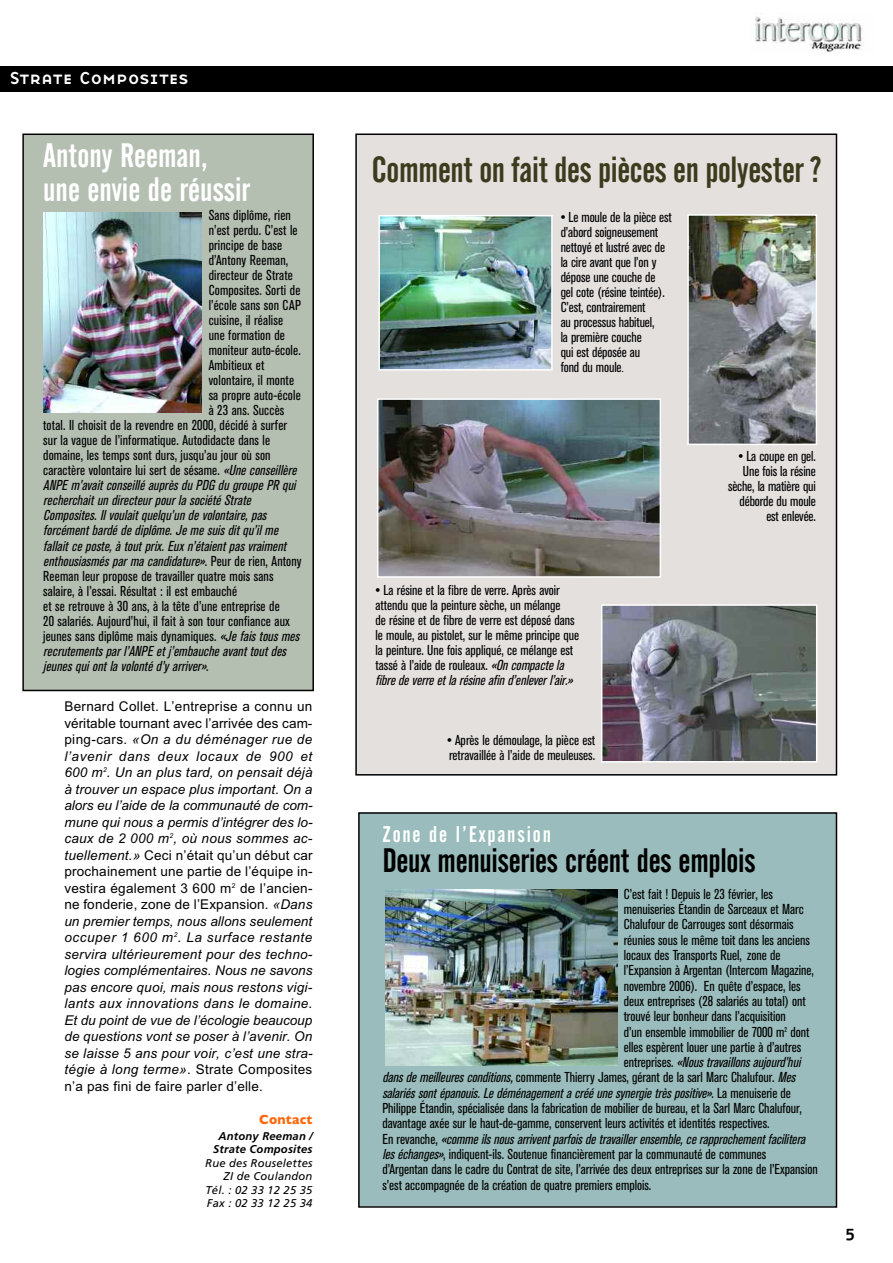
<style>
.page{position:relative;width:893px;height:1263px;background:#fff}
.page>*{position:absolute;margin:0;border:0;box-sizing:border-box;transform-origin:0 0}
.t1{font:36px "Alternate Gothic No 2 BT";letter-spacing:-.01em;color:#3c3b1d}
.t2{font:33.6px "Alternate Gothic No 2 BT";letter-spacing:-.01em;color:#000}
.t3{font:33.6px/33.6px "Alternate Gothic No 2 BT";color:#fff}
.t4{font:22.5px "Alternate Gothic No 2 BT";letter-spacing:.08em;color:#fff}
.t5{font:18px "Base Nine Small Caps";letter-spacing:-.015em;color:#fff}
.t6{font:700 18px "Beo Sans";color:#000}
.t7{font:condensed 14.25px/15px "Akzidenz Grotesk BE";color:#000}
.t8{font:italic condensed 14.25px "Akzidenz Grotesk BE";letter-spacing:.005em;color:#000}
.t9{font:italic 13.5px/16.5px "M Arial";letter-spacing:.015em;color:#000;text-align:justify}
.t10{font:700 13.5px "Gill Sans";letter-spacing:.02em;color:#ff6609;scale:.95 1}
.t11{font:italic 11.25px/13.5px "Frutiger";letter-spacing:.015em;color:#000;text-align:right}
.t12{font:italic 700 11.25px/13.5px "Frutiger";letter-spacing:.015em;color:#000;text-align:center}
.s1{font-style:italic}
.s2{font-style:normal}
.s3{font-family:"Beo Sans";font-stretch:normal;font-size:12px}
</style>
<div class="page">
<img style="left:755px;top:16px;width:109px;height:36px">
<div style="left:0;top:66px;width:893px;height:25px;background:#000"></div>
<div style="left:360px;top:814px;width:476px;height:392px;background:#9abcbc"></div>
<div style="left:358px;top:812px;width:479px;height:396px;border:2px solid #000"></div>
<div style="left:357px;top:135px;width:479px;height:639px;background:#e4e0de"></div>
<div style="left:355px;top:133px;width:482px;height:642px;border:2px solid #000"></div>
<img style="left:381px;top:218px;width:169px;height:150px">
<div style="left:378px;top:215px;width:175px;height:156px;border:2px solid #fff"></div>
<img style="left:380px;top:401px;width:278px;height:174px">
<div style="left:377px;top:398px;width:284px;height:180px;border:2px solid #fff"></div>
<img style="left:690px;top:217px;width:124px;height:225px">
<div style="left:687px;top:214px;width:130px;height:231px;border:2px solid #fff"></div>
<img style="left:604px;top:607px;width:210px;height:152px">
<div style="left:601px;top:604px;width:216px;height:158px;border:2px solid #fff"></div>
<div style="left:24px;top:135px;width:288px;height:555px;background:#b4beb1"></div>
<div style="left:22px;top:134px;width:292px;height:557px;border:2px solid #000"></div>
<img style="left:44px;top:212px;width:157px;height:201px">
<img style="left:386px;top:889px;width:231px;height:176px">
<p class="t5" style="left:10px;top:67px;width:180px">Strate Composites</p>
<h2 class="t3" style="left:43px;top:141px;width:209px">Antony Reeman, une envie de réussir</h2>
<p class="t7" style="left:209px;top:209px;width:84px">Sans diplôme, rien</p>
<p class="t7" style="left:209px;top:224px;width:90px">n’est perdu. C’est le</p>
<p class="t7" style="left:209px;top:239px;width:75px">principe de base</p>
<p class="t7" style="left:209px;top:254px;width:81px">d’Antony Reeman,</p>
<p class="t7" style="left:209px;top:269px;width:86px">directeur de Strate</p>
<p class="t7" style="left:209px;top:284px;width:93px">Composites. Sorti de</p>
<p class="t7" style="left:209px;top:299px;width:94px">l’école sans son CAP</p>
<p class="t7" style="left:209px;top:314px;width:76px">cuisine, il réalise</p>
<p class="t7" style="left:209px;top:329px;width:78px">une formation de</p>
<p class="t7" style="left:209px;top:344px;width:94px">moniteur auto-école.</p>
<p class="t7" style="left:209px;top:359px;width:57px">Ambitieux et</p>
<p class="t7" style="left:209px;top:374px;width:87px">volontaire, il monte</p>
<p class="t7" style="left:209px;top:389px;width:94px">sa propre auto-école</p>
<p class="t7" style="left:209px;top:404px;width:77px">à 23 ans. Succès</p>
<p class="t7" style="left:43px;top:419px;width:245px">total. Il choisit de la revendre en 2000, décidé à surfer</p>
<p class="t7" style="left:43px;top:434px;width:228px">sur la vague de l’informatique. Autodidacte dans le</p>
<p class="t7" style="left:43px;top:449px;width:229px">domaine, les temps sont durs, jusqu’au jour où son</p>
<p class="t7" style="left:43px;top:464px;width:257px">caractère volontaire lui sert de sésame. <span class="s1">«Une conseillère</span></p>
<p class="t8" style="left:43px;top:480px;width:257px">ANPE m’avait conseillé auprès du PDG du groupe PR qui</p>
<p class="t8" style="left:43px;top:495px;width:212px">recherchait un directeur pour la société Strate</p>
<p class="t8" style="left:43px;top:510px;width:227px">Composites. Il voulait quelqu’un de volontaire, pas</p>
<p class="t8" style="left:43px;top:525px;width:239px">forcément bardé de diplôme. Je me suis dit qu’il me</p>
<p class="t8" style="left:43px;top:540px;width:247px">fallait ce poste, à tout prix. Eux n’étaient pas vraiment</p>
<p class="t8" style="left:43px;top:555px;width:260px">enthousiasmés par ma candidature»<span class="s2">. P e u r d e r i e n , A n t o n y</span></p>
<p class="t7" style="left:43px;top:569px;width:232px">Reeman leur propose de travailler quatre mois sans</p>
<p class="t7" style="left:43px;top:584px;width:195px">salaire, à l’essai. Résultat : il est embauché</p>
<p class="t7" style="left:43px;top:599px;width:238px">et se retrouve à 30 ans, à la tête d’une entreprise de</p>
<p class="t7" style="left:43px;top:614px;width:248px">20 salariés. Aujourd’hui, il fait à son tour confiance aux</p>
<p class="t7" style="left:43px;top:629px;width:260px">jeunes sans diplôme mais dynamiques. <span class="s1">«Je fais tous mes</span></p>
<p class="t8" style="left:43px;top:645px;width:247px">recrutements par l’ANPE et j ’embauche avant tout des</p>
<p class="t8" style="left:43px;top:660px;width:167px">jeunes qui ont la volonté d’y arriver»<span class="s2">.</span></p>
<p class="t9" style="left:64px;top:699px;width:250px"><span class="s2">Bernard Collet. L’entreprise a connu un véritable tournant avec l’arrivée des cam&shy;ping-cars.</span> «On a du déménager rue de l’avenir dans deux locaux de 900 et 600 m<sup>2</sup>. Un an plus tard, on pensait déjà à trouver un espace plus important. On a alors eu l’aide de la communauté de com&shy;mune qui nous a permis d’intégrer des lo&shy;caux de 2 000 m<sup>2</sup>, où nous sommes ac&shy;tuellement.» <span class="s2">Ceci n’était qu’un début car prochainement une partie de l’équipe in&shy;vestira également 3 600 m</span><sup>2</sup> <span class="s2">de l’ancien&shy;ne fonderie, zone de l’Expansion.</span> «Dans un premier temps, nous allons seulement occuper 1 600 m<sup>2</sup>. La surface restante servira ultérieurement pour des techno&shy;logies complémentaires. Nous ne savons pas encore quoi, mais nous restons vigi&shy;lants aux innovations dans le domaine.<br>Et du point de vue de l’écologie beaucoup de questions vont se poser à l’avenir. On se laisse 5 ans pour voir, c’est une stra&shy;tégie à long terme»<span class="s2">. Strate Composites n’a pas fini de faire parler d’elle.</span></p>
<p class="t10" style="left:259px;top:1111px;width:57px">Contact</p>
<p class="t12" style="left:213px;top:1130px;width:101px">Antony Reeman /<br>Strate Composites</p>
<p class="t11" style="left:205px;top:1157px;width:109px">Rue des Rouselettes<br>ZI de Coulandon<br>Tél. : 02 33 12 25 35<br>Fax : 02 33 12 25 34</p>
<h1 class="t1" style="left:372px;top:157px;width:451px">Comment on fait des pièces en polyester ?</h1>
<p class="t7" style="left:561px;top:211px;width:113px">• Le moule de la pièce est d’abord soigneusement nettoyé et lustré avec de la cire avant que l’on y dépose une couche de<br>gel cote (résine teintée).<br>C’est, contrairement<br>au processus habituel,<br>la première couche<br>qui est déposée au<br>fond du moule<span class="s3">.</span></p>
<p class="t7" style="left:375px;top:584px;width:205px">• La résine et la fibre de verre. Après avoir attendu que la peinture sèche, un mélange<br>de résine et de fibre de verre est déposé dans le moule, au pistolet, sur le même principe que la peinture. Une fois appliqué, ce mélange est tassé à l’aide de rouleaux. <span class="s1">«On compacte la fibre de verre etla résine afin d’enleverl’air.»</span></p>
<p class="t7" style="left:447px;top:733px;width:150px">• Après le démoulage, la pièce est retravaillée à l’aide de meuleuses.</p>
<p class="t7" style="left:728px;top:450px;width:89px;text-align:right">• La coupe en gel.<br>Une fois la résine sèche, la matière qui déborde du moule est enlevée.</p>
<h3 class="t4" style="left:382px;top:826px;width:170px">Zone de l’Expansion</h3>
<h2 class="t2" style="left:382px;top:848px;width:375px">Deux menuiseries créent des emplois</h2>
<p class="t7" style="left:624px;top:887px;width:151px">C’est fait ! Depuis le 23 février, les</p>
<p class="t7" style="left:624px;top:903px;width:182px">menuiseries Étandin de Sarceaux et Marc</p>
<p class="t7" style="left:624px;top:918px;width:171px">Chalufour de Carrouges sont désormais</p>
<p class="t7" style="left:624px;top:933px;width:188px">réunies sous le même toit dans les anciens</p>
<p class="t7" style="left:624px;top:949px;width:158px">locaux des Transports Ruel, zone de</p>
<p class="t7" style="left:624px;top:964px;width:192px">l’Expansion à Argentan (Intercom Magazine,</p>
<p class="t7" style="left:624px;top:979px;width:178px">novembre 2006). En quête d’espace, les</p>
<p class="t7" style="left:624px;top:994px;width:184px">deux entreprises (28 salariés au total) ont</p>
<p class="t7" style="left:624px;top:1010px;width:164px">trouvé leur bonheur dans l’acquisition</p>
<p class="t7" style="left:624px;top:1025px;width:187px">d’un ensemble immobilier de 7000 m<sup>2</sup> dont</p>
<p class="t7" style="left:624px;top:1040px;width:179px">elles espèrent louer une partie à d’autres</p>
<p class="t8" style="left:624px;top:1057px;width:181px"><span class="s2">e n t r e p r i s e s .</span> «Noustravaillonsaujourd’hui</p>
<p class="t7" style="left:382px;top:1071px;width:417px"><span class="s1">dansde meilleuresconditions,</span>commente Thierry James, gérant de la sarl Marc Chalufour. <span class="s1">Mes</span></p>
<p class="t8" style="left:382px;top:1088px;width:410px">salariéssontépanouis.Le déménagementa créé une synergie trèspositive»<span class="s2">. L a m e n u i s e r i e d e</span></p>
<p class="t7" style="left:382px;top:1102px;width:421px">Philippe Étandin, spécialisée dans la fabrication de mobilier de bureau, et la Sarl Marc Chalufour,</p>
<p class="t7" style="left:382px;top:1117px;width:389px">davantage axée sur le haut-de-gamme, conservent leurs activités et identités respectives.</p>
<p class="t8" style="left:382px;top:1133px;width:427px"><span class="s2">E n r e v a n c h e ,</span> «comme ilsnousarriventparfoisde travaillerensemble,ce rapprochementfacilitera</p>
<p class="t7" style="left:382px;top:1147px;width:385px"><span class="s1">leséchanges»</span>, indiquent-ils. Soutenue financièrement par la communauté de communes</p>
<p class="t7" style="left:382px;top:1163px;width:437px">d’Argentan dans le cadre du Contrat de site, l’arrivée des deux entreprises sur la zone de l’Expansion</p>
<p class="t7" style="left:382px;top:1178px;width:270px">s’est accompagnée de la création de quatre premiers emplois.</p>
<p class="t6" style="left:845px;top:1225px;width:11px">5</p>
</div>
